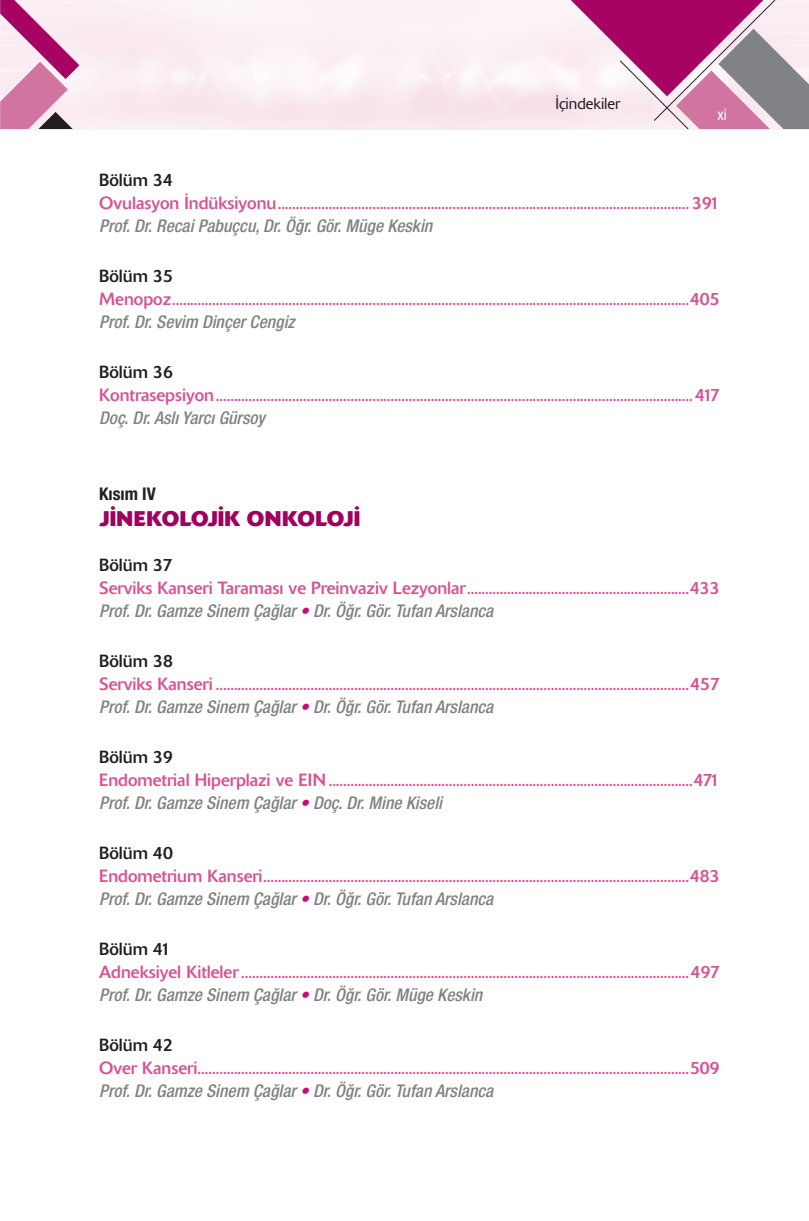
<style>
.page{position:relative;width:809px;height:1221px;background:#fff}
.page>*{position:absolute;margin:0;border:0;box-sizing:border-box;transform-origin:0 0}
.t1{font:700 21px "Delta";color:#9e015e}
.t2{font:17.5px "Delta";color:#d95093}
.t3{font:italic 17.5px "Helvetica 67 Med Cn";color:#808285}
.t4{font:17.5px "Delta";color:#231f20}
.t5{font:700 17.5px "Helvetica 77 Cn";color:#231f20}
.t6{font:300 15.75px "Delta";color:#231f20}
.t7{font:15.75px "Helvetica 57 Cn";color:#fff}
.s1{color:#d6017f}
</style>
<div class="page">
<svg style="left:0;top:0;width:79px;height:129px;background:#da9cbc"></svg>
<svg style="left:570px;top:0;width:239px;height:130px;background:#c889ad"></svg>
<p class="t6" style="left:555px;top:95px;width:66px">İçindekiler</p>
<p class="t7" style="left:717px;top:105px;width:11px">xi</p>
<p class="t4" style="left:99px;top:170px;width:75px">Bölüm 34</p>
<p class="t2" style="left:99px;top:192px;width:622px">Ovulasyon İndüksiyonu................................................................................................................. 391</p>
<p class="t3" style="left:99px;top:215px;width:334px">Prof. Dr. Recai Pabuçcu, Dr. Öğr. Gör. Müge Keskin</p>
<p class="t4" style="left:99px;top:266px;width:75px">Bölüm 35</p>
<p class="t2" style="left:99px;top:288px;width:622px">Menopoz..............................................................................................................................................405</p>
<p class="t3" style="left:99px;top:311px;width:197px">Prof. Dr. Sevim Dinçer Cengiz</p>
<p class="t4" style="left:99px;top:362px;width:75px">Bölüm 36</p>
<p class="t2" style="left:99px;top:384px;width:622px">Kontrasepsiyon...................................................................................................................................417</p>
<p class="t3" style="left:99px;top:407px;width:167px">Doç. Dr. Aslı Yarcı Gürsoy</p>
<p class="t5" style="left:99px;top:483px;width:58px">Kısım IV</p>
<p class="t1" style="left:99px;top:505px;width:262px">JİNEKOLOJİK ONKOLOJİ</p>
<p class="t4" style="left:99px;top:554px;width:74px">Bölüm 37</p>
<p class="t2" style="left:99px;top:577px;width:622px">Serviks Kanseri Taraması ve Preinvaziv Lezyonlar.............................................................433</p>
<p class="t3" style="left:99px;top:600px;width:395px">Prof. Dr. Gamze Sinem Çağlar <span class="s1">•</span> Dr. Öğr. Gör. Tufan Arslanca</p>
<p class="t4" style="left:99px;top:650px;width:75px">Bölüm 38</p>
<p class="t2" style="left:99px;top:673px;width:622px">Serviks Kanseri ..................................................................................................................................457</p>
<p class="t3" style="left:99px;top:696px;width:395px">Prof. Dr. Gamze Sinem Çağlar <span class="s1">•</span> Dr. Öğr. Gör. Tufan Arslanca</p>
<p class="t4" style="left:99px;top:746px;width:75px">Bölüm 39</p>
<p class="t2" style="left:99px;top:769px;width:622px">Endometrial Hiperplazi ve EIN....................................................................................................471</p>
<p class="t3" style="left:99px;top:792px;width:344px">Prof. Dr. Gamze Sinem Çağlar <span class="s1">•</span> Doç. Dr. Mine Kiseli</p>
<p class="t4" style="left:99px;top:842px;width:75px">Bölüm 40</p>
<p class="t2" style="left:99px;top:865px;width:622px">Endometrium Kanseri.....................................................................................................................483</p>
<p class="t3" style="left:99px;top:888px;width:395px">Prof. Dr. Gamze Sinem Çağlar <span class="s1">•</span> Dr. Öğr. Gör. Tufan Arslanca</p>
<p class="t4" style="left:99px;top:938px;width:73px">Bölüm 41</p>
<p class="t2" style="left:99px;top:961px;width:622px">Adneksiyel Kitleler...........................................................................................................................497</p>
<p class="t3" style="left:99px;top:983px;width:384px">Prof. Dr. Gamze Sinem Çağlar <span class="s1">•</span> Dr. Öğr. Gör. Müge Keskin</p>
<p class="t4" style="left:99px;top:1034px;width:75px">Bölüm 42</p>
<p class="t2" style="left:99px;top:1057px;width:622px">Over Kanseri.......................................................................................................................................509</p>
<p class="t3" style="left:99px;top:1079px;width:395px">Prof. Dr. Gamze Sinem Çağlar <span class="s1">•</span> Dr. Öğr. Gör. Tufan Arslanca</p>
</div>
